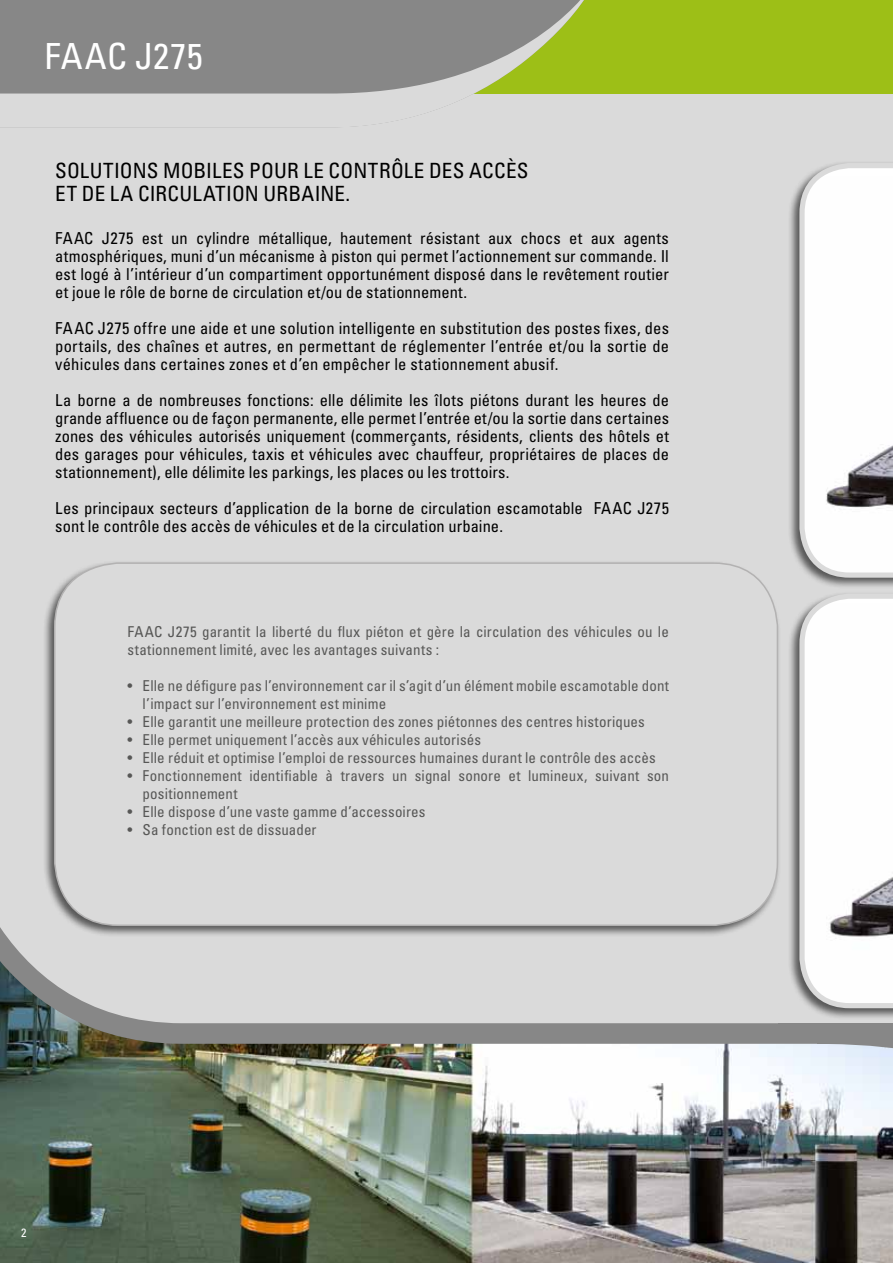
<style>
.page{position:relative;width:893px;height:1263px;background:#dadada}
.page>*{position:absolute;margin:0;border:0;box-sizing:border-box;transform-origin:0 0}
.t1{font:condensed 36px "Univers LT Std";letter-spacing:.01em;color:#fff}
.t2{font:condensed 21px/22.5px "Univers LT Std";letter-spacing:.01em;color:#000}
.t3{font:condensed 16.5px/18px "Univers LT Std";letter-spacing:.005em;color:#000;text-align:justify}
.t4{font:condensed 15px/18px "Univers LT Std";letter-spacing:.01em;color:#575756}
.t5{font:condensed 12px "Univers LT Std";color:#fff}
</style>
<div class="page">
<div style="left:0;top:0;width:893px;height:94px;background:#9dbf17"></div>
<svg style="left:0;top:0;width:584px;height:128px;fill:#878787"></svg>
<div style="left:43px;top:560px;width:738px;height:377px;background:#000;opacity:.6"></div>
<div style="left:55px;top:563px;width:722px;height:362px;background:#dadada;border-radius:64px"></div>
<div style="left:788px;top:161px;width:105px;height:428px;background:#000;opacity:.6"></div>
<svg style="left:799px;top:163px;width:94px;height:415px;background:#ededed"></svg>
<div style="left:788px;top:591px;width:105px;height:429px;background:#000;opacity:.6"></div>
<svg style="left:799px;top:594px;width:94px;height:220px;background:#f9f9f9"></svg>
<img style="left:0;top:814px;width:893px;height:449px">
<h1 class="t1" style="left:45px;top:33px;width:160px">FAAC J275</h1>
<p class="t2" style="left:55px;top:159px;width:475px">SOLUTIONS MOBILES POUR LE CONTRÔLE DES ACCèS<br>ET DE LA CIRCULATION URBAINE.</p>
<p class="t3" style="left:55px;top:229px;width:615px">FAAC J275 est un cylindre métallique, hautement résistant aux chocs et aux agents atmosphériques, muni d’un mécanisme à piston qui permet l’actionnement sur commande. Il est logé à l’intérieur d’un compartiment opportunément disposé dans le revêtement routier et joue le rôle de borne de circulation et/ou de stationnement.</p>
<p class="t3" style="left:55px;top:319px;width:615px">FAAC J275 offre une aide et une solution intelligente en substitution des postes fixes, des portails, des chaînes et autres, en permettant de réglementer l’entrée et/ou la sortie de véhicules dans certaines zones et d’en empêcher le stationnement abusif.</p>
<p class="t3" style="left:55px;top:391px;width:615px">La borne a de nombreuses fonctions: elle délimite les îlots piétons durant les heures de grande affluence ou de façon permanente, elle permet l’entrée et/ou la sortie dans certaines zones des véhicules autorisés uniquement (commerçants, résidents, clients des hôtels et des garages pour véhicules, taxis et véhicules avec chauffeur, propriétaires de places de stationnement), elle délimite les parkings, les places ou les trottoirs.</p>
<p class="t3" style="left:55px;top:499px;width:615px">Les principaux secteurs d’application de la borne de circulation escamotable FAAC J275 sont le contrôle des accès de véhicules et de la circulation urbaine.</p>
<p class="t4" style="left:128px;top:622px;width:543px">FAAC J275 garantit la liberté du flux piéton et gère la circulation des véhicules ou le stationnement limité, avec les avantages suivants :</p>
<p class="t4" style="left:143px;top:676px;width:528px;text-indent:-15px">• Elle ne défigure pas l’environnement car il s’agit d’un élément mobile escamotable dont l’impact sur l’environnement est minime</p>
<p class="t4" style="left:128px;top:712px;width:519px">• Elle garantit une meilleure protection des zones piétonnes des centres historiques</p>
<p class="t4" style="left:128px;top:730px;width:355px">• Elle permet uniquement l’accès aux véhicules autorisés</p>
<p class="t4" style="left:128px;top:748px;width:530px">• Elle réduit et optimise l’emploi de ressources humaines durant le contrôle des accès</p>
<p class="t4" style="left:143px;top:766px;width:528px;text-indent:-15px">• Fonctionnement identifiable à travers un signal sonore et lumineux, suivant son positionnement</p>
<p class="t4" style="left:128px;top:802px;width:300px">• Elle dispose d’une vaste gamme d’accessoires</p>
<p class="t4" style="left:128px;top:820px;width:190px">• Sa fonction est de dissuader</p>
<p class="t5" style="left:21px;top:1225px;width:7px">2</p>
</div>
